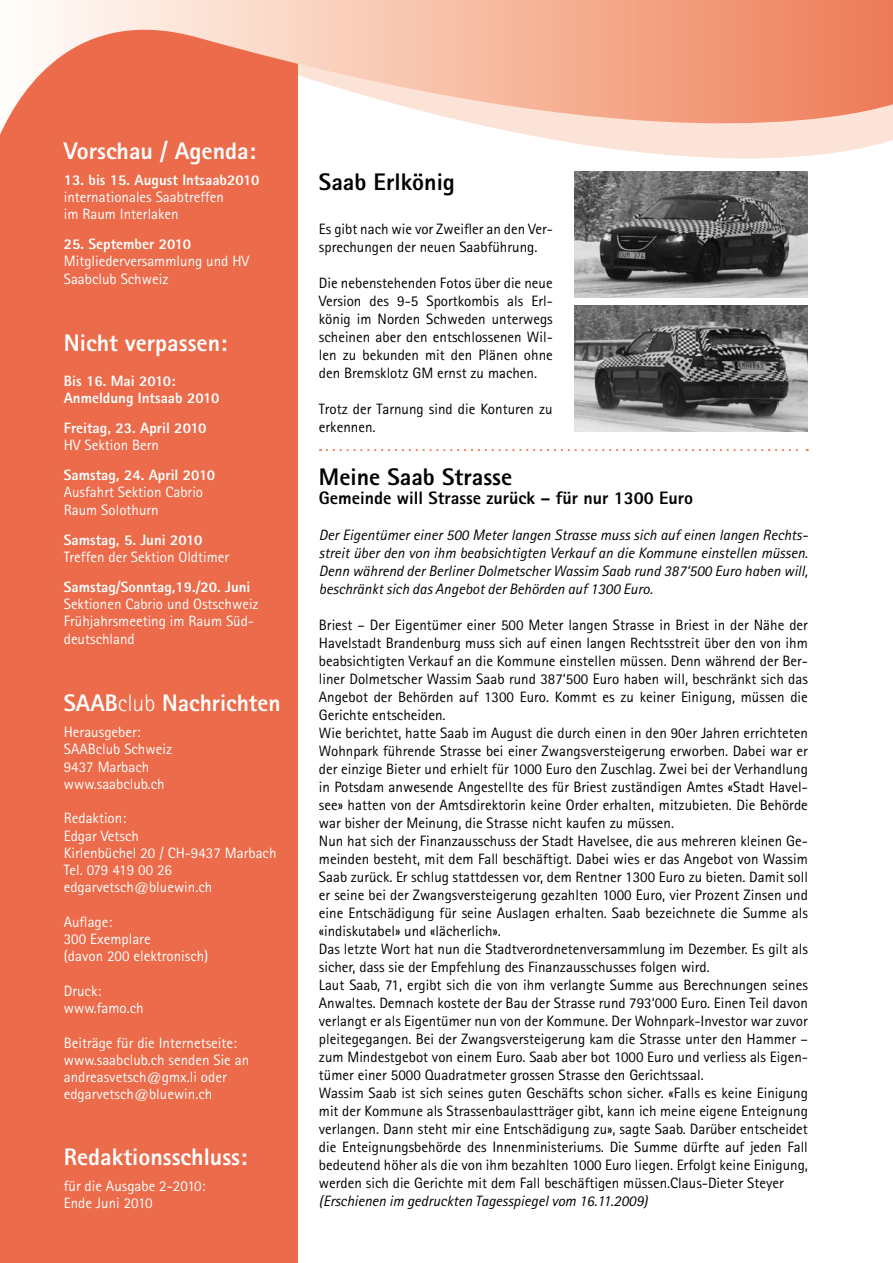
<style>
.page{position:relative;width:893px;height:1263px;background:#fff}
.page>*{position:absolute;margin:0;border:0;box-sizing:border-box;transform-origin:0 0}
.t1{font:800 24px "Rotis Sans Serif";color:#fff}
.t2{font:800 24px "Rotis Sans Serif";color:#000}
.t3{font:800 18px "Rotis Sans Serif";color:#000}
.t4{font:15px/18px "Rotis Sans Serif";color:#000}
.t5{font:15px/17.2px "Rotis Sans Serif";color:#fff}
.t6{font:italic 15px/18px "Rotis Sans Serif";color:#000;text-align:justify}
.t7{font:800 15px/17.2px "Rotis Sans Serif";color:#fff}
.s1{font-weight:300}
</style>
<div class="page">
<div style="left:0;top:7px;width:298px;height:1256px;background:#eb6b4a"></div>
<svg style="left:0;top:0;width:893px;height:159px"></svg>
<svg style="left:327px;top:449px;width:481px;height:2px"></svg>
<img style="left:574px;top:171px;width:234px;height:126px">
<img style="left:574px;top:306px;width:234px;height:126px">
<h1 class="t1" style="left:64px;top:135px;width:193px">Vorschau / Agenda:</h1>
<p class="t7" style="left:64px;top:171px;width:197px">13. bis 15. August Intsaab2010</p>
<p class="t5" style="left:64px;top:188px;width:162px">internationales Saabtreffen im Raum Interlaken</p>
<p class="t7" style="left:64px;top:235px;width:129px">25. September 2010</p>
<p class="t5" style="left:64px;top:252px;width:187px">Mitgliederversammlung und HV<br>Saabclub Schweiz</p>
<h1 class="t1" style="left:64px;top:328px;width:165px">Nicht verpassen:</h1>
<p class="t7" style="left:64px;top:372px;width:157px">Bis 16. Mai 2010:<br>Anmeldung Intsaab 2010</p>
<p class="t7" style="left:64px;top:419px;width:144px">Freitag, 23. April 2010</p>
<p class="t5" style="left:64px;top:436px;width:97px">HV Sektion Bern</p>
<p class="t7" style="left:64px;top:466px;width:153px">Samstag, 24. April 2010</p>
<p class="t5" style="left:64px;top:484px;width:141px">Ausfahrt Sektion Cabrio<br>Raum Solothurn</p>
<p class="t7" style="left:64px;top:531px;width:140px">Samstag, 5. Juni 2010</p>
<p class="t5" style="left:64px;top:548px;width:167px">Treffen der Sektion Oldtimer</p>
<p class="t7" style="left:64px;top:578px;width:188px">Samstag/Sonntag,19./20. Juni</p>
<p class="t5" style="left:64px;top:595px;width:196px">Sektionen Cabrio und Ostschweiz<br>Frühjahrsmeeting im Raum Süd&shy;deutschland</p>
<h1 class="t1" style="left:64px;top:688px;width:218px">SAAB<span class="s1">club</span> Nachrichten</h1>
<p class="t5" style="left:64px;top:723px;width:110px">Herausgeber:<br>SAABclub Schweiz<br>9437 Marbach www.saabclub.ch</p>
<p class="t5" style="left:64px;top:809px;width:214px">Redaktion:<br>Edgar Vetsch<br>Kirlenbüchel 20 / CH-9437 Marbach<br>Tel. 079 419 00 26 edgarvetsch@bluewin.ch</p>
<p class="t5" style="left:64px;top:913px;width:146px">Auflage:<br>300 Exemplare<br>(davon 200 elektronisch)</p>
<p class="t5" style="left:64px;top:982px;width:81px">Druck: www.famo.ch</p>
<p class="t5" style="left:64px;top:1034px;width:187px">Beiträge für die Internetseite: www.saabclub.ch senden Sie an andreasvetsch@gmx.li oder edgarvetsch@bluewin.ch</p>
<h1 class="t1" style="left:64px;top:1141px;width:185px">Redaktionsschluss:</h1>
<p class="t5" style="left:64px;top:1177px;width:143px">für die Ausgabe 2-2010:<br>Ende Juni 2010</p>
<h1 class="t2" style="left:319px;top:167px;width:137px">Saab Erlkönig</h1>
<p class="t4" style="left:319px;top:220px;width:235px">Es gibt nach wie vor Zweifler an den Ver&shy;sprechungen der neuen Saabführung.</p>
<p class="t4" style="left:319px;top:274px;width:235px;text-align:justify">Die nebenstehenden Fotos über die neue Version des 9-5 Sportkombis als Erl&shy;könig im Norden Schweden unterwegs scheinen aber den entschlossenen Wil&shy;len zu bekunden mit den Plänen ohne den Bremsklotz GM ernst zu machen.</p>
<p class="t4" style="left:319px;top:400px;width:235px">Trotz der Tarnung sind die Konturen zu erkennen.</p>
<h1 class="t2" style="left:319px;top:462px;width:195px">Meine Saab Strasse</h1>
<p class="t3" style="left:319px;top:486px;width:376px">Gemeinde will Strasse zurück – für nur 1300 Euro</p>
<p class="t6" style="left:319px;top:526px;width:490px">Der Eigentümer einer 500 Meter langen Strasse muss sich auf einen langen Rechts&shy;streit über den von ihm beabsichtigten Verkauf an die Kommune einstellen müssen.<br>Denn während der Berliner Dolmetscher Wassim Saab rund 387‘500 Euro haben will, beschränkt sich das Angebot der Behörden auf 1300 Euro.</p>
<p class="t4" style="left:319px;top:616px;width:491px">Briest – Der Eigentümer einer 500 Meter langen Strasse in Briest in der Nähe der Havelstadt Brandenburg muss sich auf einen langen Rechtsstreit über den von ihm beabsichtigten Verkauf an die Kommune einstellen müssen. Denn während der Ber&shy;liner Dolmetscher Wassim Saab rund 387‘500 Euro haben will, beschränkt sich das Angebot der Behörden auf 1300 Euro. Kommt es zu keiner Einigung, müssen die Gerichte entscheiden.<br>Wie berichtet, hatte Saab im August die durch einen in den 90er Jahren errichteten Wohnpark führende Strasse bei einer Zwangsversteigerung erworben. Dabei war er der einzige Bieter und erhielt für 1000 Euro den Zuschlag. Zwei bei der Verhandlung in Potsdam anwesende Angestellte des für Briest zuständigen Amtes «Stadt Havel&shy;see» hatten von der Amtsdirektorin keine Order erhalten, mitzubieten. Die Behörde war bisher der Meinung, die Strasse nicht kaufen zu müssen.<br>Nun hat sich der Finanzausschuss der Stadt Havelsee, die aus mehreren kleinen Ge&shy;meinden besteht, mit dem Fall beschäftigt. Dabei wies er das Angebot von Wassim Saab zurück. Er schlug stattdessen vor, dem Rentner 1300 Euro zu bieten. Damit soll er seine bei der Zwangsversteigerung gezahlten 1000 Euro, vier Prozent Zinsen und eine Entschädigung für seine Auslagen erhalten. Saab bezeichnete die Summe als «indiskutabel» und «lächerlich».<br>Das letzte Wort hat nun die Stadtverordnetenversammlung im Dezember. Es gilt als sicher, dass sie der Empfehlung des Finanzausschusses folgen wird.<br>Laut Saab, 71, ergibt sich die von ihm verlangte Summe aus Berechnungen seines Anwaltes. Demnach kostete der Bau der Strasse rund 793‘000 Euro. Einen Teil davon verlangt er als Eigentümer nun von der Kommune. Der Wohnpark-Investor war zuvor pleitegegangen. Bei der Zwangsversteigerung kam die Strasse unter den Hammer – zum Mindestgebot von einem Euro. Saab aber bot 1000 Euro und verliess als Eigen&shy;tümer einer 5000 Quadratmeter grossen Strasse den Gerichtssaal.<br>Wassim Saab ist sich seines guten Geschäfts schon sicher. «Falls es keine Einigung mit der Kommune als Strassenbaulastträger gibt, kann ich meine eigene Enteignung verlangen. Dann steht mir eine Entschädigung zu», sagte Saab. Darüber entscheidet die Enteignungsbehörde des Innenministeriums. Die Summe dürfte auf jeden Fall bedeutend höher als die von ihm bezahlten 1000 Euro liegen. Erfolgt keine Einigung, werden sich die Gerichte mit dem Fall beschäftigen müssen.Claus-Dieter Steyer</p>
<p class="t6" style="left:319px;top:1192px;width:330px">(Erschienen im gedruckten Tagesspiegel vom 16.11.2009)</p>
</div>
